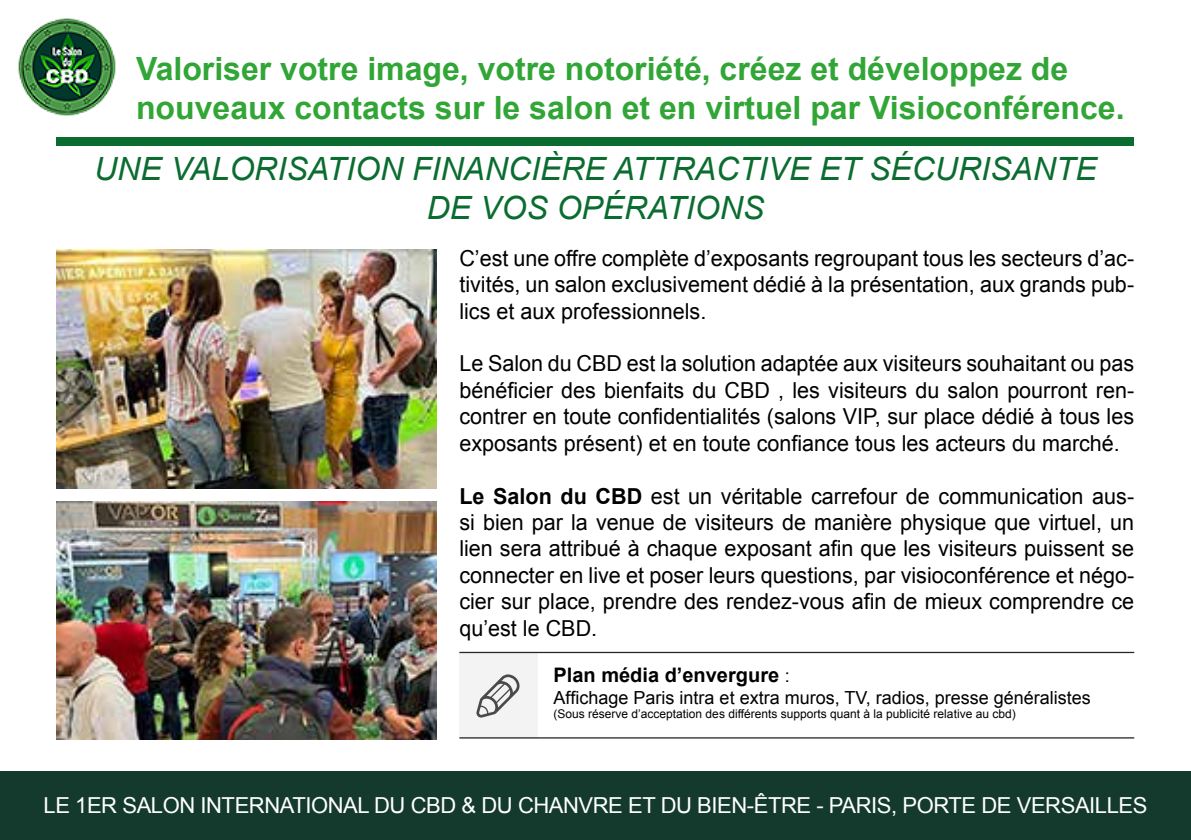
<style>
.page{position:relative;width:1191px;height:840px;background:#fff}
.page>*{position:absolute;margin:0;border:0;box-sizing:border-box;transform-origin:0 0}
.t1{font:700 32px/38.4px "Arial";color:#31a636}
.t2{font:italic 32px/38.4px "Arial";color:#0b6c30;text-align:center}
.t3{font:22px/26.4px "Arial";color:#000;text-align:justify}
.t4{font:22px "Arial";letter-spacing:-.02em;color:#fff}
.t5{font:700 20px "Arial";color:#000}
.t6{font:18px "Arial";color:#000}
.t7{font:12px "Arial";color:#000}
.s1{font-weight:700}
.s2{font-weight:400;font-size:18px}
</style>
<div class="page">
<div style="left:0;top:771px;width:1191px;height:68px;background:#133a2d"></div>
<div style="left:459px;top:651px;width:78px;height:87px;background:#f3f3f4"></div>
<svg style="left:476px;top:674px;width:44px;height:43px"></svg>
<hr style="left:459px;top:651px;width:675px;height:1px;background:#282827">
<hr style="left:459px;top:736px;width:675px;height:2px;background:#282827">
<div style="left:57px;top:137px;width:1077px;height:8px;background:#0b6c30"></div>
<img style="left:18px;top:18px;width:98px;height:98px">
<img style="left:57px;top:249px;width:380px;height:239px">
<img style="left:57px;top:501px;width:380px;height:238px">
<h1 class="t1" style="left:136px;top:51px;width:990px">Valoriser votre image, votre notoriété, créez et développez de nouveaux contacts sur le salon et en virtuel par Visioconférence.</h1>
<h1 class="t2" style="left:94px;top:150px;width:1004px">UNE VALORISATION FINANCIÈRE ATTRACTIVE ET SÉCURISANTE<br>DE VOS OPÉRATIONS</h1>
<p class="t3" style="left:459px;top:245px;width:676px">C’est une offre complète d’exposants regroupant tous les secteurs d’ac&shy;tivités, un salon exclusivement dédié à la présentation, aux grands pub&shy;lics et aux professionnels.</p>
<p class="t3" style="left:459px;top:350px;width:676px">Le Salon du CBD est la solution adaptée aux visiteurs souhaitant ou pas bénéficier des bienfaits du CBD , les visiteurs du salon pourront ren&shy;contrer en toute confidentialités (salons VIP, sur place dédié à tous les exposants présent) et en toute confiance tous les acteurs du marché.</p>
<p class="t3" style="left:459px;top:482px;width:676px"><span class="s1">Le Salon du CBD</span> est un véritable carrefour de communication aus&shy;si bien par la venue de visiteurs de manière physique que virtuel, un lien sera attribué à chaque exposant afin que les visiteurs puissent se connecter en live et poser leurs questions, par visioconférence et négo&shy;cier sur place, prendre des rendez-vous afin de mieux comprendre ce qu’est le CBD.</p>
<p class="t5" style="left:553px;top:661px;width:238px">Plan média d’envergure <span class="s2">:</span></p>
<p class="t6" style="left:553px;top:685px;width:539px">Affichage Paris intra et extra muros, TV, radios, presse généralistes</p>
<p class="t7" style="left:553px;top:705px;width:464px">(Sous réserve d’acceptation des différents supports quant à la publicité relative au cbd)</p>
<p class="t4" style="left:44px;top:790px;width:1105px">LE 1ER SALON INTERNATIONAL DU CBD &amp; DU CHANVRE ET DU BIEN-ÊTRE - PARIS, PORTE DE VERSAILLES</p>
</div>
